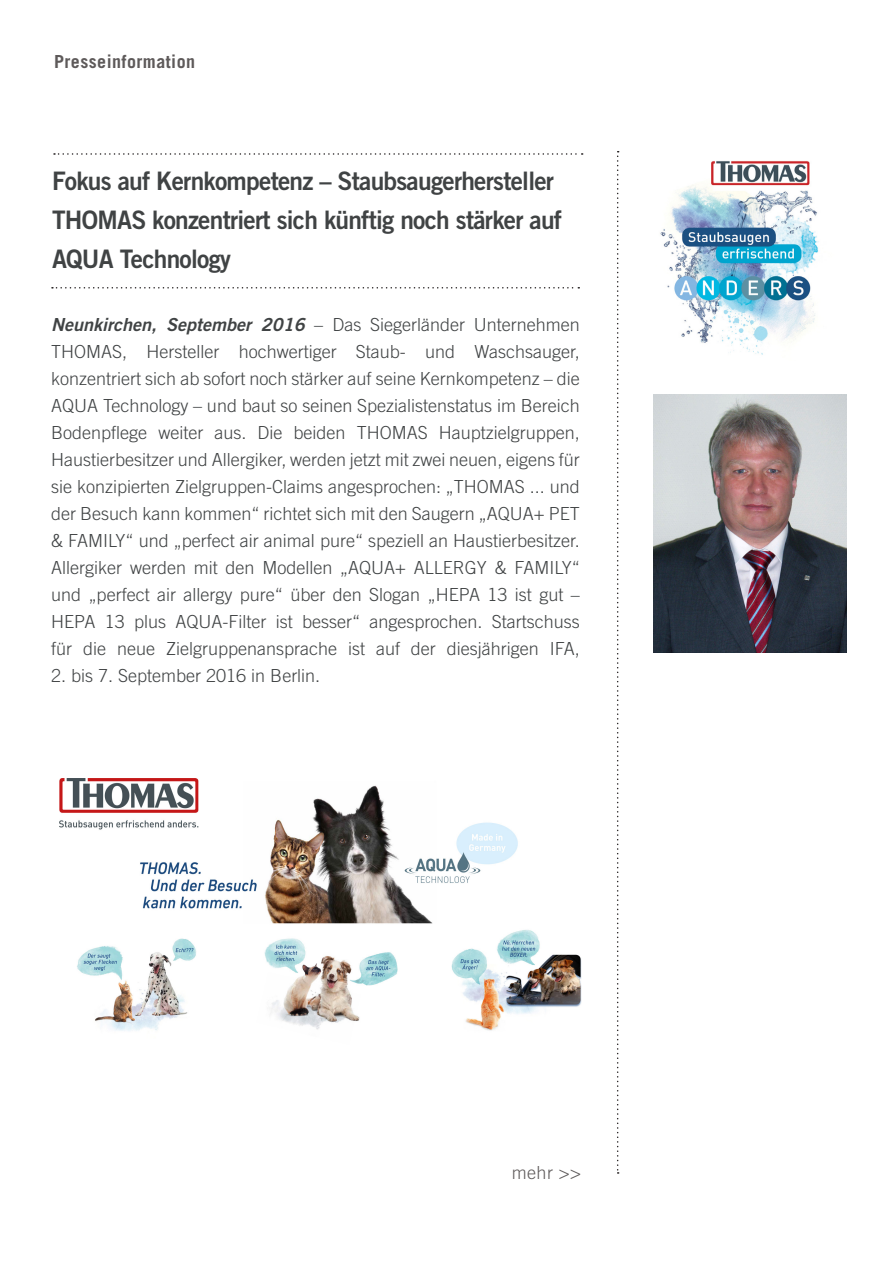
<style>
.page{position:relative;width:893px;height:1263px;background:#fff}
.page>*{position:absolute;margin:0;border:0;box-sizing:border-box;transform-origin:0 0}
.Liste{font:25.5px/39px "Trade Gothic LT Bold Two";letter-spacing:-.03em;color:#404344;scale:.96 1}
.t1{font:300 18px/27px "Trade Gothic LT";color:#404344;text-align:justify}
.t2{font:700 18px "Trade Gothic LT";letter-spacing:.025em;color:#5e5a5a}
.t3{font:300 18px "Trade Gothic LT";color:#5e5a5a}
.s1{font-family:"Trade Gothic LT Bold Two";font-weight:400;font-style:italic}
</style>
<div class="page">
<svg style="left:617px;top:151px;width:2px;height:1023px"></svg>
<img style="left:660px;top:161px;width:159px;height:194px">
<img style="left:653px;top:395px;width:194px;height:258px">
<svg style="left:54px;top:153px;width:529px;height:2px"></svg>
<svg style="left:52px;top:287px;width:527px;height:2px"></svg>
<img style="left:60px;top:778px;width:521px;height:253px">
<p class="t2" style="left:54px;top:50px;width:143px">Presseinformation</p>
<p class="Liste" style="left:52px;top:161px;width:533px">Fokus auf Kernkompetenz – Staubsaugerhersteller<br>THOMAS konzentriert sich künftig noch stärker auf<br>AQUA Technology</p>
<p class="t1" style="left:51px;top:311px;width:530px"><span class="s1">Neunkirchen, September 2016</span> – Das Siegerländer Unternehmen THOMAS, Hersteller hochwertiger Staub- und Waschsauger, konzentriert sich ab sofort noch stärker auf seine Kernkompetenz – die AQUA Technology – und baut so seinen Spezialistenstatus im Bereich Bodenpflege weiter aus. Die beiden THOMAS Hauptzielgruppen, Haustierbesitzer und Allergiker, werden jetzt mit zwei neuen, eigens für sie konzipierten Zielgruppen-Claims angesprochen: „THOMAS ... und der Besuch kann kommen“ richtet sich mit den Saugern „AQUA+ PET &amp; FAMILY“ und „perfect air animal pure“ speziell an Haustierbesitzer.<br>Allergiker werden mit den Modellen „AQUA+ ALLERGY &amp; FAMILY“ und „perfect air allergy pure“ über den Slogan „HEPA 13 ist gut – HEPA 13 plus AQUA-Filter ist besser“ angesprochen. Startschuss für die neue Zielgruppenansprache ist auf der diesjährigen IFA,</p>
<p class="t1" style="left:51px;top:662px;width:271px">2. bis 7. September 2016 in Berlin.</p>
<p class="t3" style="left:512px;top:1162px;width:71px">mehr &gt;&gt;</p>
</div>
